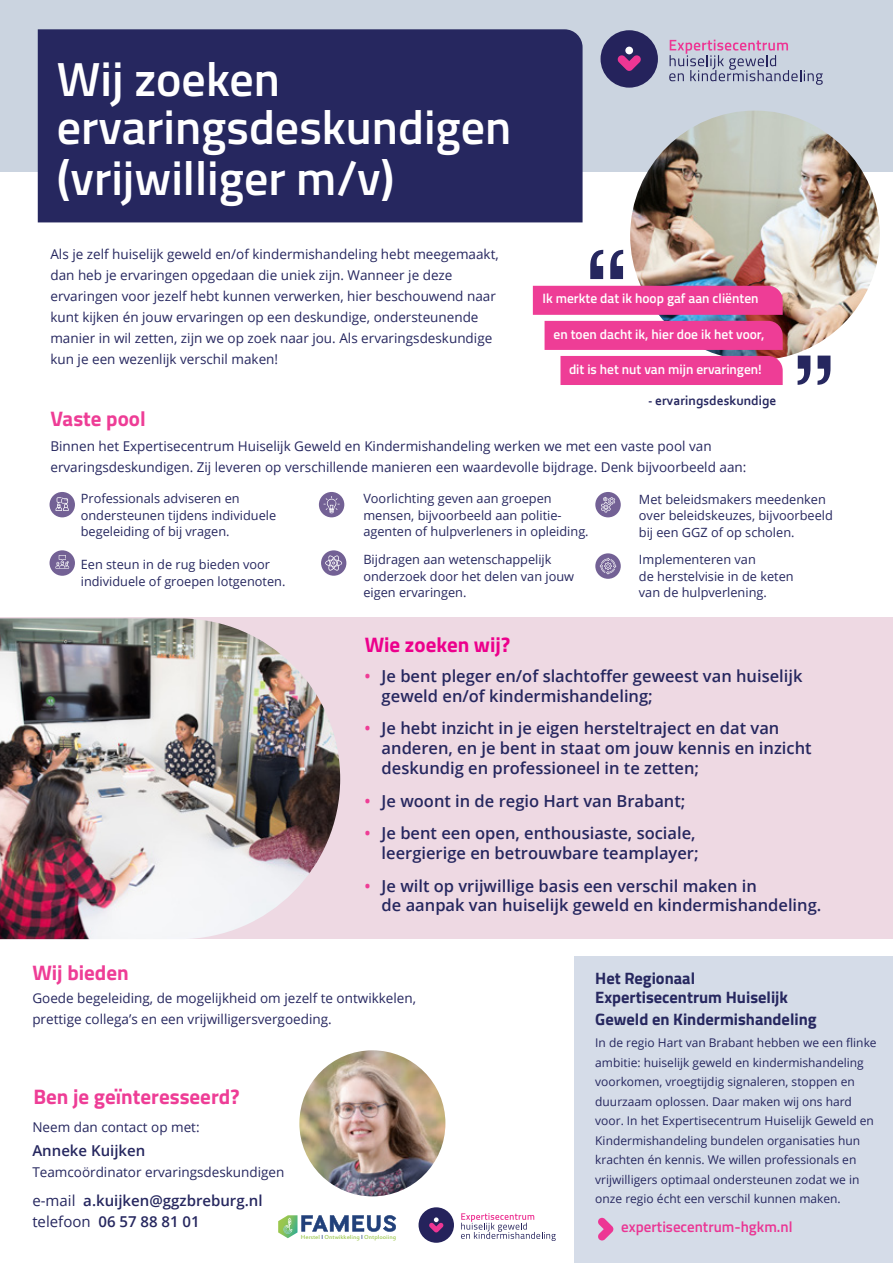
<style>
.page{position:relative;width:893px;height:1263px;background:#fff}
.page>*{position:absolute;margin:0;border:0;box-sizing:border-box;transform-origin:0 0}
.t1{font:600 48px/49.5px "Titillium Web";color:#fff}
.t2{font:700 21px "Titillium Web";color:#ee3d96}
.t3{font:700 21px "Titillium Web";color:#ec008c}
.t4{font:600 16.5px/19.8px "Open Sans";color:#26275f}
.t5{font:700 16.5px/19.5px "Titillium Web";color:#26275f}
.t6{font:600 15px/21px "Open Sans";color:#26275f}
.t7{font:600 15px "Titillium";color:#ea3694}
.t8{font:13.5px/21px "Open Sans";color:#26275f}
.t9{font:600 13.5px "Titillium";color:#fff}
.t10{font:700 13.5px "Corbel";color:#26275f}
.t11{font:12.75px/16.5px "Open Sans";color:#26275f}
.t12{font:12px/19.5px "Open Sans";color:#26275f}
.t13{font:6.45px "Estrangelo Edessa";color:#9bc64c}
.s1{color:#ee3d96}
.s2{font-weight:400}
.s3{color:#21407a}
</style>
<div class="page">
<div style="left:0;top:618px;width:893px;height:321px;background:#eed9e3"></div>
<div style="left:0;top:0;width:893px;height:171px;background:#cbd4e0"></div>
<div style="left:38px;top:29px;width:545px;height:193px;background:#26275f"></div>
<img style="left:630px;top:111px;width:250px;height:249px;border-radius:125px">
<div style="left:533px;top:286px;width:250px;height:29px;background:#ee3d96"></div>
<div style="left:545px;top:321px;width:238px;height:29px;background:#ee3d96"></div>
<div style="left:560px;top:356px;width:223px;height:29px;background:#ee3d96"></div>
<svg style="left:590px;top:250px;width:33px;height:29px"></svg>
<svg style="left:798px;top:356px;width:32px;height:29px"></svg>
<div style="left:419px;top:1207px;width:35px;height:36px;background:#25235c;border-radius:50%"></div>
<svg style="left:429px;top:1217px;width:15px;height:16px"></svg>
<svg style="left:461px;top:1213px;width:95px;height:28px"></svg>
<svg style="left:278px;top:1215px;width:118px;height:23px"></svg>
<img style="left:299px;top:1050px;width:146px;height:146px;border-radius:73px">
<div style="left:574px;top:956px;width:319px;height:307px;background:#d5dce8"></div>
<svg style="left:598px;top:1218px;width:15px;height:22px"></svg>
<div style="left:50px;top:492px;width:25px;height:25px;background:#736195;border-radius:50%"></div>
<svg style="left:56px;top:497px;width:13px;height:14px"></svg>
<div style="left:50px;top:550px;width:25px;height:26px;background:#736195;border-radius:50%"></div>
<svg style="left:55px;top:555px;width:14px;height:14px"></svg>
<div style="left:321px;top:550px;width:25px;height:26px;background:#736195;border-radius:50%"></div>
<svg style="left:325px;top:555px;width:17px;height:16px"></svg>
<div style="left:595px;top:492px;width:26px;height:25px;background:#736195;border-radius:50%"></div>
<svg style="left:601px;top:497px;width:14px;height:15px"></svg>
<svg style="left:595px;top:553px;width:26px;height:26px"></svg>
<svg style="left:600px;top:558px;width:16px;height:16px"></svg>
<div style="left:319px;top:492px;width:25px;height:25px;background:#736195;border-radius:50%"></div>
<svg style="left:323px;top:496px;width:17px;height:17px"></svg>
<img style="left:0;top:618px;width:340px;height:321px">
<div style="left:601px;top:30px;width:57px;height:58px;background:#25235c;border-radius:50%"></div>
<div style="left:625px;top:47px;width:8px;height:7px;background:#fff;border-radius:50%"></div>
<svg style="left:617px;top:55px;width:24px;height:16px"></svg>
<svg style="left:669px;top:40px;width:154px;height:45px"></svg>
<h1 class="t1" style="left:57px;top:52px;width:456px">Wij zoeken ervaringsdeskundigen (vrijwilliger m/v)</h1>
<p class="t8" style="left:50px;top:244px;width:450px">Als je zelf huiselijk geweld en/of kindermishandeling hebt meegemaakt, dan heb je ervaringen opgedaan die uniek zijn. Wanneer je deze ervaringen voor jezelf hebt kunnen verwerken, hier beschouwend naar kunt kijken én jouw ervaringen op een deskundige, ondersteunende manier in wil zetten, zijn we op zoek naar jou. Als ervaringsdeskundige kun je een wezenlijk verschil maken!</p>
<h2 class="t2" style="left:50px;top:403px;width:97px">Vaste pool</h2>
<p class="t9" style="left:542px;top:289px;width:218px">Ik merkte dat ik hoop gaf aan cliënten</p>
<p class="t9" style="left:554px;top:324px;width:212px">en toen dacht ik, hier doe ik het voor,</p>
<p class="t9" style="left:569px;top:359px;width:194px">dit is het nut van mijn ervaringen!</p>
<p class="t10" style="left:648px;top:392px;width:130px">- ervaringsdeskundige</p>
<p class="t8" style="left:50px;top:435px;width:697px">Binnen het Expertisecentrum Huiselijk Geweld en Kindermishandeling werken we met een vaste pool van ervaringsdeskundigen. Zij leveren op verschillende manieren een waardevolle bijdrage. Denk bijvoorbeeld aan:</p>
<p class="t11" style="left:81px;top:490px;width:197px;text-indent:-21px"><span class="s1">•</span> Professionals adviseren en ondersteunen tijdens individuele begeleiding of bij vragen.</p>
<p class="t11" style="left:81px;top:556px;width:206px">Een steun in de rug bieden voor individuele of groepen lotgenoten.</p>
<p class="t11" style="left:363px;top:490px;width:227px">Voorlichting geven aan groepen mensen, bijvoorbeeld aan politie&shy;agenten of hulpverleners in opleiding.</p>
<p class="t11" style="left:363px;top:551px;width:212px">Bijdragen aan wetenschappelijk onderzoek door het delen van jouw eigen ervaringen.</p>
<h2 class="t3" style="left:365px;top:628px;width:147px">Wie zoeken wij?</h2>
<p class="t11" style="left:639px;top:491px;width:195px">Met beleidsmakers meedenken over beleidskeuzes, bijvoorbeeld bij een GGZ of op scholen.</p>
<p class="t11" style="left:639px;top:551px;width:156px">Implementeren van<br>de herstelvisie in de keten van de hulpverlening.</p>
<p class="t4" style="left:382px;top:666px;width:422px;text-indent:-17px"><span class="s1">•</span> Je bent pleger en/of slachtoffer geweest van huiselijk geweld en/of kindermishandeling;</p>
<p class="t4" style="left:382px;top:718px;width:432px;text-indent:-17px"><span class="s1">•</span> Je hebt inzicht in je eigen hersteltraject en dat van anderen, en je bent in staat om jouw kennis en inzicht deskundig en professioneel in te zetten;</p>
<p class="t4" style="left:365px;top:790px;width:322px"><span class="s1">•</span> Je woont in de regio Hart van Brabant;</p>
<p class="t4" style="left:365px;top:823px;width:335px;text-align:right"><span class="s1">•</span> Je bent een open, enthousiaste, sociale, leergierige en betrouwbare teamplayer;</p>
<p class="t4" style="left:382px;top:875px;width:441px;text-indent:-17px"><span class="s1">•</span> Je wilt op vrijwillige basis een verschil maken in<br>de aanpak van huiselijk geweld en kindermishandeling.</p>
<h2 class="t2" style="left:32px;top:957px;width:98px">Wij bieden</h2>
<p class="t8" style="left:32px;top:987px;width:385px">Goede begeleiding, de mogelijkheid om jezelf te ontwikkelen, prettige collega’s en een vrijwilligersvergoeding.</p>
<h2 class="t2" style="left:33px;top:1081px;width:208px">Ben je geïnteresseerd?</h2>
<p class="t8" style="left:32px;top:1116px;width:169px">Neem dan contact op met:</p>
<p class="t6" style="left:32px;top:1140px;width:114px">Anneke Kuijken</p>
<p class="t8" style="left:32px;top:1161px;width:254px">Teamcoördinator ervaringsdeskundigen</p>
<p class="t6" style="left:32px;top:1190px;width:232px"><span class="s2">e-mail</span> a.kuijken@ggzbreburg.nl <span class="s2">telefoon</span> 06 57 88 81 01</p>
<p class="t13" style="left:301px;top:1233px;width:97px">Herstel <span class="s3">I</span> Ontwikkeling <span class="s3">I</span> Ontplooiing</p>
<p class="t5" style="left:595px;top:967px;width:194px">Het Regionaal<br>Expertisecentrum Huiselijk</p>
<p class="t5" style="left:595px;top:1008px;width:223px">Geweld en Kindermishandeling</p>
<p class="t12" style="left:595px;top:1033px;width:283px">In de regio Hart van Brabant hebben we een flinke ambitie: huiselijk geweld en kindermishandeling voorkomen, vroegtijdig signaleren, stoppen en duurzaam oplossen. Daar maken wij ons hard voor. In het Expertisecentrum Huiselijk Geweld en Kindermishandeling bundelen organisaties hun krachten én kennis. We willen professionals en vrijwilligers optimaal ondersteunen zodat we in onze regio écht een verschil kunnen maken.</p>
<p class="t7" style="left:621px;top:1216px;width:173px">expertisecentrum-hgkm.nl</p>
</div>
